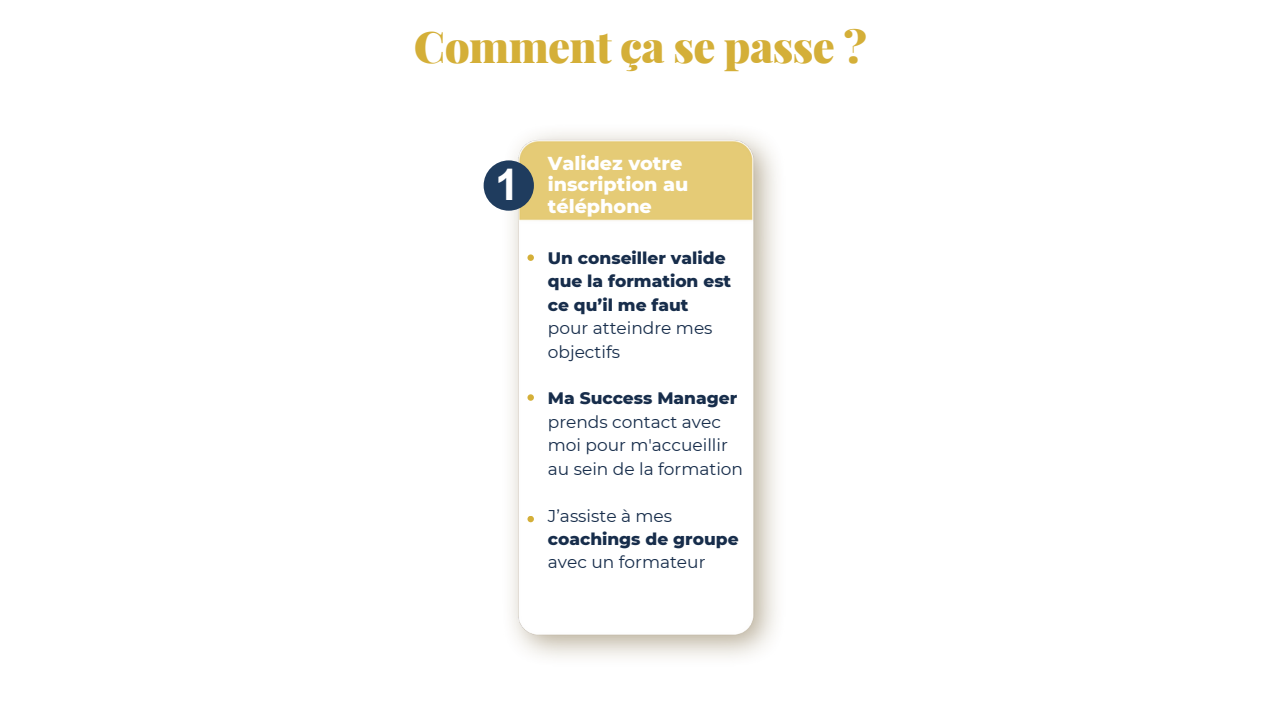
<style>
.page{position:relative;width:1281px;height:720px;background:#fff}
.page>*{position:absolute;margin:0;border:0;box-sizing:border-box;transform-origin:0 0}
.t1{font:900 43.75px "Playfair Display";letter-spacing:-.015em;color:#d4af38}
.t2{font:700 43.62px "Arial";color:#fff}
.t3{font:800 19.12px/21.5px "Montserrat";color:#fff}
.t4{font:17px/23.5px "Montserrat";color:#172d4b}
.t5{font:800 17px/23.5px "Montserrat";color:#172d4b}
</style>
<div class="page">
<img style="left:511px;top:132px;width:266px;height:526px">
<div style="left:527px;top:394px;width:7px;height:7px;background:#d4af38;border-radius:50%"></div>
<div style="left:527px;top:516px;width:7px;height:6px;background:#d4af38;border-radius:50%"></div>
<div style="left:527px;top:254px;width:7px;height:7px;background:#d4af38;border-radius:50%"></div>
<div style="left:483px;top:160px;width:51px;height:51px;background:#1f3c5e;border-radius:50%"></div>
<h1 class="t1" style="left:414px;top:12px;width:454px">Comment ça se passe ?</h1>
<h2 class="t2" style="left:495px;top:156px;width:26px">1</h2>
<p class="t3" style="left:548px;top:151px;width:142px">Validez votre inscription au téléphone</p>
<p class="t5" style="left:548px;top:245px;width:185px">Un conseiller valide que la formation est ce qu’il me faut</p>
<p class="t4" style="left:548px;top:316px;width:166px">pour atteindre mes objectifs</p>
<p class="t5" style="left:548px;top:386px;width:191px">Ma Success Manager</p>
<p class="t4" style="left:548px;top:409px;width:197px">prends contact avec moi pour m'accueillir au sein de la formation</p>
<p class="t4" style="left:548px;top:503px;width:126px">J’assiste à mes</p>
<p class="t5" style="left:548px;top:526px;width:192px">coachings de groupe</p>
<p class="t4" style="left:548px;top:550px;width:159px">avec un formateur</p>
</div>
